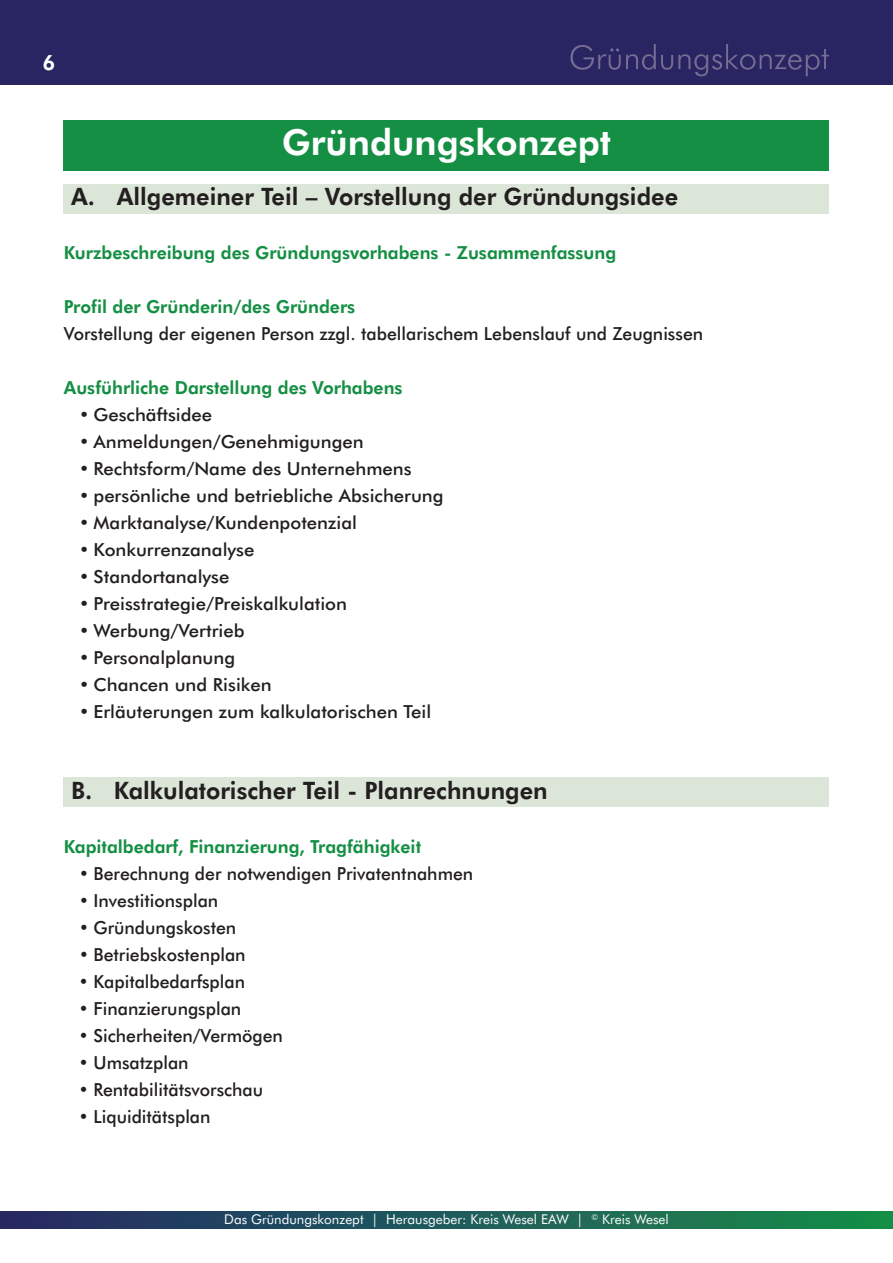
<style>
.page{position:relative;width:893px;height:1263px;background:#fff}
.page>*{position:absolute;margin:0;border:0;box-sizing:border-box;transform-origin:0 0}
.t1{font:800 36px "Futura BT";color:#fff}
.t2{font:800 24px "Futura BT";color:#231f20}
.t3{font:800 21px "Futura BT";color:#fff}
.t4{font:500 18px "Futura BT";color:#231f20}
.t5{font:800 18px "Futura BT";color:#158f44}
.t6{font:13.5px "Futura BT";color:#fff}
</style>
<div class="page">
<div style="left:64px;top:777px;width:765px;height:30px;background:#dce6d8"></div>
<div style="left:64px;top:184px;width:765px;height:30px;background:#dce6d8"></div>
<div style="left:0;top:0;width:893px;height:85px;background:#282562"></div>
<svg style="left:570px;top:44px;width:247px;height:32px"></svg>
<div style="left:0;top:1212px;width:893px;height:17px;background:linear-gradient(to right,#262867,#188e4a)"></div>
<div style="left:64px;top:120px;width:765px;height:51px;background:#158f44"></div>
<p class="t3" style="left:43px;top:51px;width:14px">6</p>
<h1 class="t1" style="left:282px;top:122px;width:331px">Gründungskonzept</h1>
<h2 class="t2" style="left:71px;top:183px;width:609px">A. Allgemeiner Teil – Vorstellung der Gründungsidee</h2>
<p class="t5" style="left:64px;top:243px;width:554px">Kurzbeschreibung des Gründungsvorhabens - Zusammenfassung</p>
<p class="t5" style="left:64px;top:297px;width:293px">Profil der Gründerin/des Gründers</p>
<p class="t4" style="left:64px;top:324px;width:641px">Vorstellung der eigenen Person zzgl. tabellarischem Lebenslauf und Zeugnissen</p>
<p class="t5" style="left:64px;top:378px;width:340px">Ausführliche Darstellung des Vorhabens</p>
<p class="t4" style="left:79px;top:405px;width:135px">• Geschäftsidee</p>
<p class="t4" style="left:79px;top:432px;width:287px">• Anmeldungen/Genehmigungen</p>
<p class="t4" style="left:79px;top:459px;width:335px">• Rechtsform/Name des Unternehmens</p>
<p class="t4" style="left:79px;top:486px;width:366px">• persönliche und betriebliche Absicherung</p>
<p class="t4" style="left:79px;top:513px;width:280px">• Marktanalyse/Kundenpotenzial</p>
<p class="t4" style="left:79px;top:540px;width:177px">• Konkurrenzanalyse</p>
<p class="t4" style="left:79px;top:567px;width:152px">• Standortanalyse</p>
<p class="t4" style="left:79px;top:594px;width:270px">• Preisstrategie/Preiskalkulation</p>
<p class="t4" style="left:79px;top:621px;width:167px">• Werbung/Vertrieb</p>
<p class="t4" style="left:79px;top:648px;width:158px">• Personalplanung</p>
<p class="t4" style="left:79px;top:675px;width:194px">• Chancen und Risiken</p>
<p class="t4" style="left:79px;top:702px;width:354px">• Erläuterungen zum kalkulatorischen Teil</p>
<h2 class="t2" style="left:71px;top:777px;width:478px">B. Kalkulatorischer Teil - Planrechnungen</h2>
<p class="t5" style="left:64px;top:837px;width:359px">Kapitalbedarf, Finanzierung, Tragfähigkeit</p>
<p class="t4" style="left:79px;top:864px;width:396px">• Berechnung der notwendigen Privatentnahmen</p>
<p class="t4" style="left:79px;top:891px;width:141px">• Investitionsplan</p>
<p class="t4" style="left:79px;top:918px;width:159px">• Gründungskosten</p>
<p class="t4" style="left:79px;top:945px;width:168px">• Betriebskostenplan</p>
<p class="t4" style="left:79px;top:972px;width:168px">• Kapitalbedarfsplan</p>
<p class="t4" style="left:79px;top:999px;width:164px">• Finanzierungsplan</p>
<p class="t4" style="left:79px;top:1026px;width:206px">• Sicherheiten/Vermögen</p>
<p class="t4" style="left:79px;top:1053px;width:112px">• Umsatzplan</p>
<p class="t4" style="left:79px;top:1080px;width:186px">• Rentabilitätsvorschau</p>
<p class="t4" style="left:79px;top:1107px;width:133px">• Liquiditätsplan</p>
<p class="t6" style="left:224px;top:1212px;width:446px">Das Gründungskonzept | Herausgeber: Kreis Wesel EAW | <sup>©</sup> Kreis Wesel</p>
</div>
